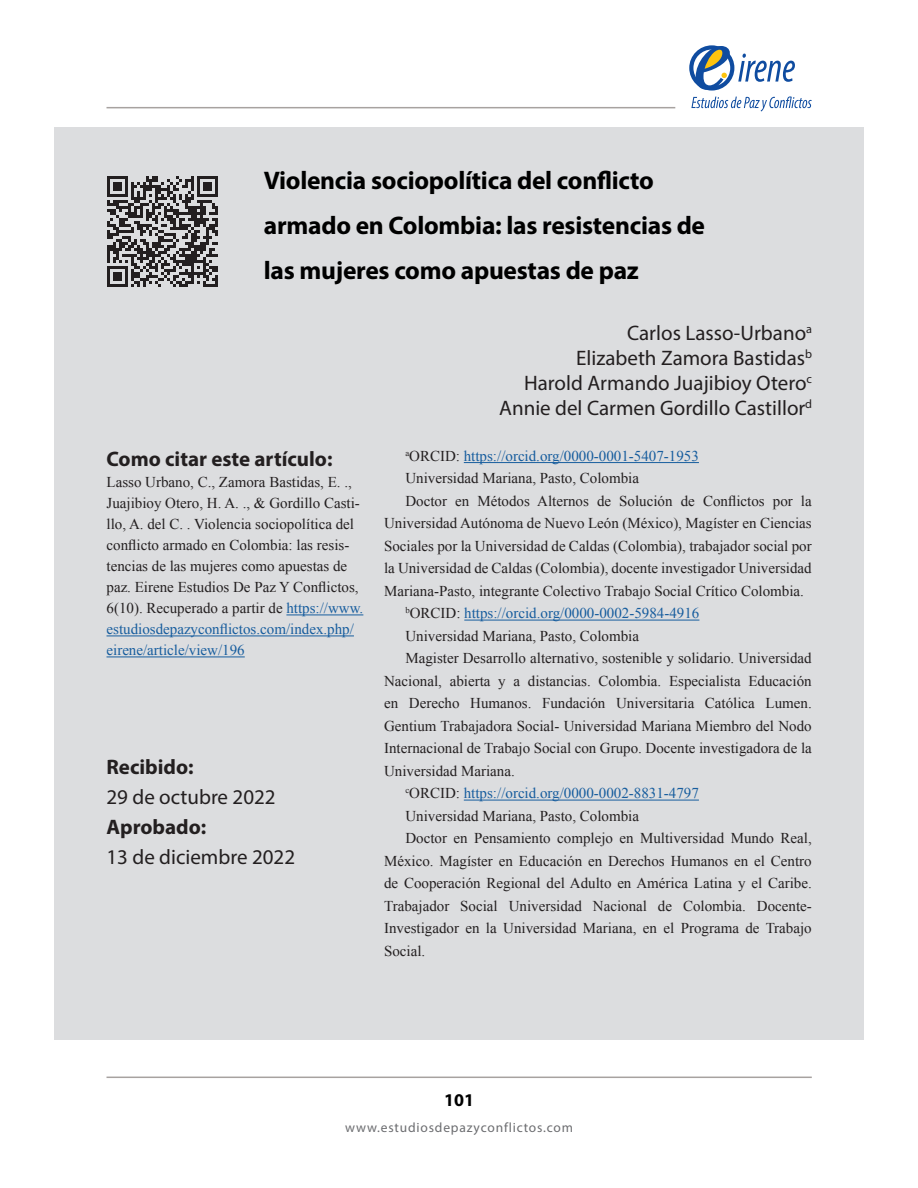
<style>
.page{position:relative;width:918px;height:1188px;background:#fff}
.page>*{position:absolute;margin:0;border:0;box-sizing:border-box;transform-origin:0 0}
.Título_Artículo_V2{font:700 25.5px/45px "Myriad Pro";letter-spacing:-.01em;color:#000}
.Subtítulo_Resumen_An{font:21px "Myriad Pro";color:#231f20}
.Subtítulo_Resumen_An-2{font:700 21px "Myriad Pro";color:#231f20}
.t1{font:700 18px "Myriad Pro";color:#000}
.Texto{font:15px/22.5px "Times New Roman";color:#231f20;text-align:justify}
.Texto_Cómo_Citar{font:15px/21px "Times New Roman";color:#231f20}
.Texto-2{font:15px "Times New Roman";color:#175d9e}
.t2{font:13.5px "Myriad Pro";letter-spacing:.06em;color:#6c6d70}
.s1{color:#175d9e}
.s2{color:#231f20}
</style>
<div class="page">
<hr style="left:107px;top:107px;width:568px;height:1px;background:#a7a2a0">
<hr style="left:107px;top:1077px;width:705px;height:1px;background:#a7a2a0">
<svg style="left:689px;top:45px;width:123px;height:67px"></svg>
<div style="left:54px;top:128px;width:810px;height:912px;background:#dcdddf"></div>
<hr style="left:464px;top:462px;width:235px;height:1px;background:#175d9e">
<hr style="left:464px;top:620px;width:235px;height:1px;background:#175d9e">
<hr style="left:464px;top:800px;width:235px;height:1px;background:#175d9e">
<hr style="left:286px;top:615px;width:77px;height:1px;background:#175d9e">
<hr style="left:107px;top:636px;width:247px;height:1px;background:#175d9e">
<hr style="left:107px;top:657px;width:138px;height:1px;background:#175d9e">
<svg style="left:107px;top:176px;width:111px;height:111px"></svg>
<p class="Título_Artículo_V2" style="left:264px;top:157px;width:443px">Violencia sociopolítica del conflicto armado en Colombia: las resistencias de las mujeres como apuestas de paz</p>
<p class="Subtítulo_Resumen_An-2" style="left:107px;top:446px;width:228px">Como citar este artículo:</p>
<p class="Texto_Cómo_Citar" style="left:107px;top:472px;width:258px">Lasso Urbano, C., Zamora Bastidas, E. ., Juajibioy Otero, H. A. ., &amp; Gordillo Casti&shy;llo, A. del C. . Violencia sociopolítica del conflicto armado en Colombia: las resis&shy;tencias de las mujeres como apuestas de paz. Eirene Estudios De Paz Y Conflictos, 6(10). Recuperado a partir de <span class="s1">https://www. estudiosdepazyconflictos.com/index.php/ eirene/article/view/196</span></p>
<p class="Subtítulo_Resumen_An-2" style="left:107px;top:753px;width:89px">Recibido:</p>
<p class="Subtítulo_Resumen_An" style="left:107px;top:784px;width:171px">29 de octubre 2022</p>
<p class="Subtítulo_Resumen_An-2" style="left:107px;top:813px;width:101px">Aprobado:</p>
<p class="Subtítulo_Resumen_An" style="left:107px;top:844px;width:190px">13 de diciembre 2022</p>
<p class="Subtítulo_Resumen_An" style="left:627px;top:320px;width:187px">Carlos Lasso-Urbano<sup>a</sup></p>
<p class="Subtítulo_Resumen_An" style="left:576px;top:345px;width:237px">Elizabeth Zamora Bastidas<sup>b</sup></p>
<p class="Subtítulo_Resumen_An" style="left:524px;top:370px;width:290px">Harold Armando Juajibioy Otero<sup>c</sup></p>
<p class="Subtítulo_Resumen_An" style="left:499px;top:395px;width:314px">Annie del Carmen Gordillo Castillor<sup>d</sup></p>
<p class="Texto-2" style="left:405px;top:446px;width:295px"><sup>a</sup><span class="s2">ORCID:</span> https://orcid.org/0000-0001-5407-1953</p>
<p class="Texto" style="left:405px;top:467px;width:235px">Universidad Mariana, Pasto, Colombia</p>
<p class="Texto" style="left:384px;top:489px;width:429px;text-indent:21px">Doctor en Métodos Alternos de Solución de Conflictos por la Universidad Autónoma de Nuevo León (México), Magíster en Ciencias Sociales por la Universidad de Caldas (Colombia), trabajador social por la Universidad de Caldas (Colombia), docente investigador Universidad Mariana-Pasto, integrante Colectivo Trabajo Social Crítico Colombia.</p>
<p class="Texto-2" style="left:405px;top:603px;width:296px"><sup>b</sup><span class="s2">ORCID:</span> https://orcid.org/0000-0002-5984-4916</p>
<p class="Texto" style="left:405px;top:624px;width:235px">Universidad Mariana, Pasto, Colombia</p>
<p class="Texto" style="left:384px;top:647px;width:429px;text-indent:21px">Magister Desarrollo alternativo, sostenible y solidario. Universidad Nacional, abierta y a distancias. Colombia. Especialista Educación en Derecho Humanos. Fundación Universitaria Católica Lumen.<br>Gentium Trabajadora Social- Universidad Mariana Miembro del Nodo Internacional de Trabajo Social con Grupo. Docente investigadora de la Universidad Mariana.</p>
<p class="Texto-2" style="left:405px;top:783px;width:295px"><sup>c</sup><span class="s2">ORCID:</span> https://orcid.org/0000-0002-8831-4797</p>
<p class="Texto" style="left:405px;top:804px;width:235px">Universidad Mariana, Pasto, Colombia</p>
<p class="Texto" style="left:384px;top:827px;width:429px;text-indent:21px">Doctor en Pensamiento complejo en Multiversidad Mundo Real, México. Magíster en Educación en Derechos Humanos en el Centro de Cooperación Regional del Adulto en América Latina y el Caribe.<br>Trabajador Social Universidad Nacional de Colombia. Docente-Investigador en la Universidad Mariana, en el Programa de Trabajo Social.</p>
<p class="t1" style="left:444px;top:1088px;width:31px">101</p>
<p class="t2" style="left:345px;top:1119px;width:229px">www.estudiosdepazyconflictos.com</p>
</div>
